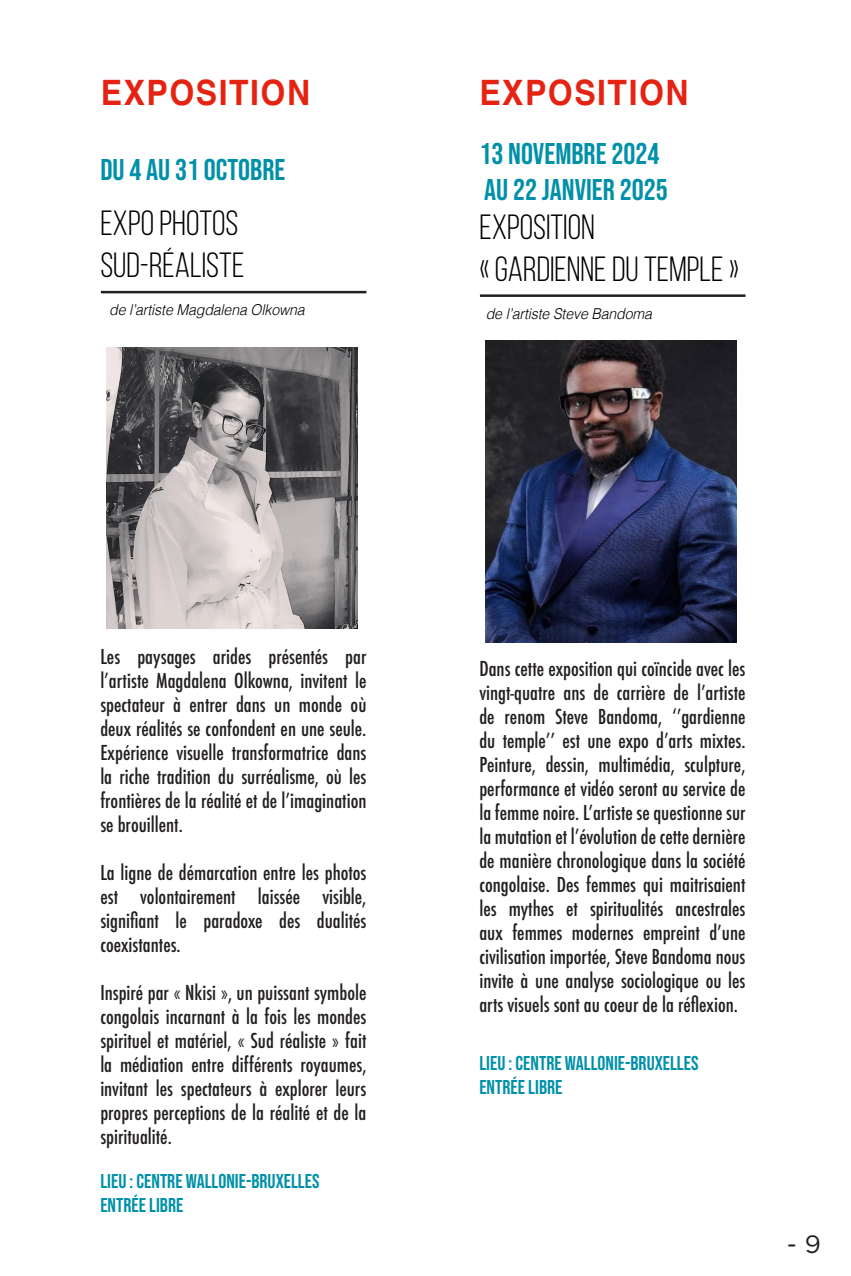
<style>
.page{position:relative;width:851px;height:1276px;background:#fff}
.page>*{position:absolute;margin:0;border:0;box-sizing:border-box;transform-origin:0 0}
.t1{font:35px "Bebas Neue";color:#000}
.t2{font:700 35px "Helvetica";letter-spacing:.05em;color:#e42313;scale:.91 1}
.t3{font:30px "Bebas Neue";color:#0090a9}
.t4{font:25px "Gotham Rounded";color:#231f20}
.t5{font:500 condensed 20px/24px "Futura";color:#231f20;text-align:justify}
.t6{font:20px "Bebas Neue";color:#0090a9}
.t7{font:italic 300 15px "Helvetica";letter-spacing:-.01em;color:#000;scale:.94 1}
</style>
<div class="page">
<hr style="left:480px;top:294px;width:265px;height:3px;background:#231f20">
<img style="left:485px;top:340px;width:251px;height:302px">
<hr style="left:101px;top:291px;width:265px;height:2px;background:#231f20">
<img style="left:107px;top:347px;width:250px;height:281px">
<p class="t2" style="left:101px;top:71px;width:231px">EXPOSITION</p>
<p class="t2" style="left:479px;top:71px;width:231px">EXPOSITION</p>
<p class="t3" style="left:100px;top:153px;width:186px">DU 4 AU 31 OCTOBRE</p>
<p class="t3" style="left:479px;top:137px;width:181px">13 NOVEMBRE 2024</p>
<p class="t3" style="left:484px;top:173px;width:185px">AU 22 JANVIER 2025</p>
<p class="t1" style="left:100px;top:204px;width:139px">EXPO PHOTOS</p>
<p class="t1" style="left:100px;top:246px;width:145px">SUD-RÉALISTE</p>
<p class="t1" style="left:479px;top:208px;width:117px">EXPOSITION</p>
<p class="t1" style="left:479px;top:250px;width:261px">« GARDIENNE DU TEMPLE »</p>
<p class="t7" style="left:109px;top:297px;width:209px">de l’artiste Magdalena Olkowna</p>
<p class="t7" style="left:485px;top:301px;width:178px">de l’artiste Steve Bandoma</p>
<p class="t5" style="left:100px;top:644px;width:267px">Les paysages arides présentés par l’artiste Magdalena Olkowna, invitent le spectateur à entrer dans un monde où deux réalités se confondent en une seule.<br>Expérience visuelle transformatrice dans la riche tradition du surréalisme, où les frontières de la réalité et de l’imagination se brouillent.</p>
<p class="t5" style="left:100px;top:860px;width:267px">La ligne de démarcation entre les photos est volontairement laissée visible, signifiant le paradoxe des dualités coexistantes.</p>
<p class="t5" style="left:100px;top:980px;width:267px">Inspiré par « Nkisi », un puissant symbole congolais incarnant à la fois les mondes spirituel et matériel, « Sud réaliste » fait la médiation entre différents royaumes, invitant les spectateurs à explorer leurs propres perceptions de la réalité et de la spiritualité.</p>
<p class="t6" style="left:100px;top:1170px;width:221px">LIEU : CENTRE WALLONIE-BRUXELLES</p>
<p class="t6" style="left:100px;top:1194px;width:84px">ENTRÉE LIBRE</p>
<p class="t5" style="left:479px;top:656px;width:267px">Dans cette exposition qui coïncide avec les vingt-quatre ans de carrière de l’artiste de renom Steve Bandoma, ‘’gardienne du temple’’ est une expo d’arts mixtes.<br>Peinture, dessin, multimédia, sculpture, performance et vidéo seront au service de la femme noire. L’artiste se questionne sur la mutation et l’évolution de cette dernière de manière chronologique dans la société congolaise. Des femmes qui maitrisaient les mythes et spiritualités ancestrales aux femmes modernes empreint d’une civilisation importée, Steve Bandoma nous invite à une analyse sociologique ou les arts visuels sont au coeur de la réflexion.</p>
<p class="t6" style="left:479px;top:1051px;width:221px">LIEU : CENTRE WALLONIE-BRUXELLES</p>
<p class="t6" style="left:479px;top:1075px;width:84px">ENTRÉE LIBRE</p>
<p class="t4" style="left:786px;top:1227px;width:35px">- 9</p>
</div>
